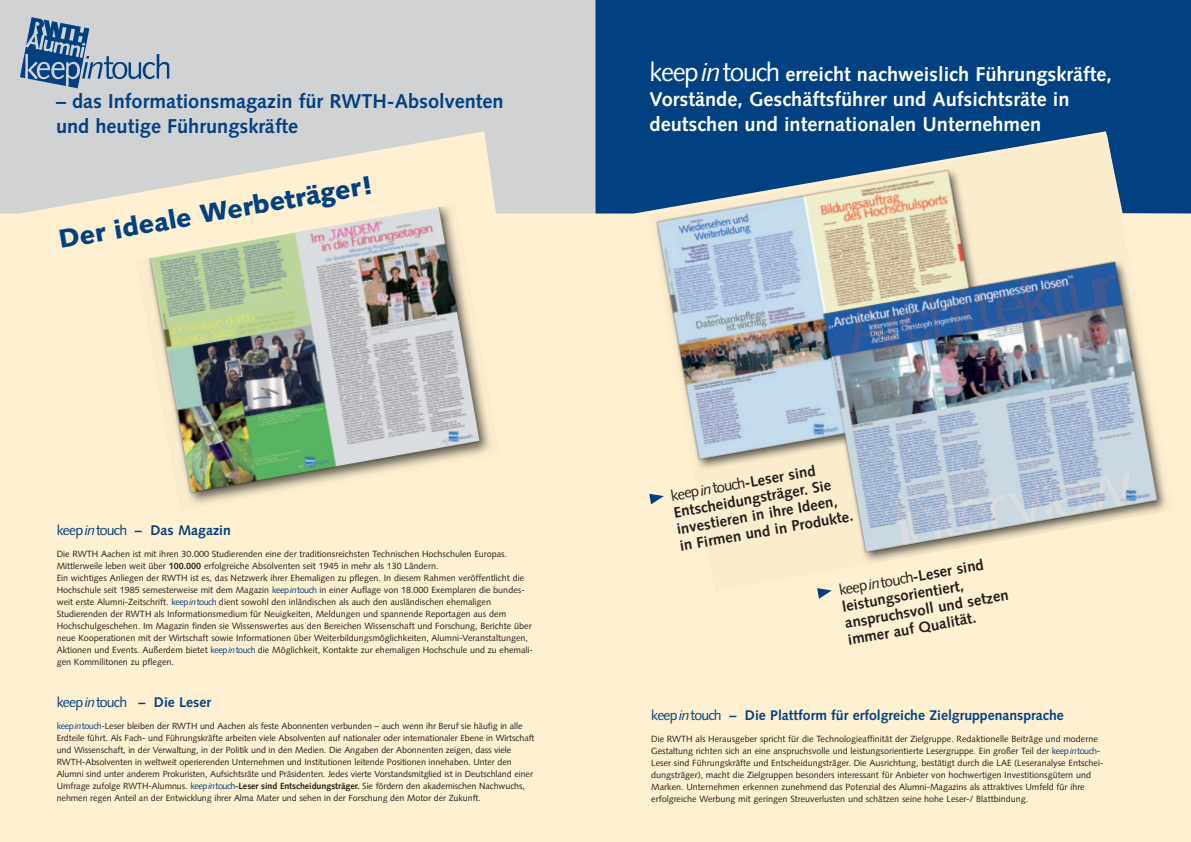
<style>
.page{position:relative;width:1191px;height:842px;background:#fff}
.page>*{position:absolute;margin:0;border:0;box-sizing:border-box;transform-origin:0 0}
.t1{font:900 26px "Syntax";color:#014182}
.t2{font:700 20px/25px "Syntax";color:#fff}
.t3{font:700 20px/25px "Syntax";color:#014182}
.t4{font:700 15px/17px "Syntax";color:#231f20}
.t5{font:700 14px "Syntax";color:#014182}
.t6{font:14px "Syntax";letter-spacing:-.055em;color:#014182}
.t7{font:9px/12px "Syntax";color:#231f20}
.t8{font:8.9px/12px "Syntax";letter-spacing:-.005em;color:#231f20}
.s1{font-weight:400}
.s2{font-weight:400;font-style:italic}
.s3{font-weight:700}
.s4{color:#014182}
.s5{font-style:italic;color:#014182}
.s6{font-style:italic}
.s7{font-size:9px;color:#014182}
.s8{font-style:italic;font-size:9px;color:#014182}
.s9{font-weight:400;font-size:26px}
.s10{font-weight:400;font-style:italic;font-size:26px}
</style>
<div class="page">
<svg style="left:0;top:1px;width:595px;height:212px;background:#d7d6d3"></svg>
<div style="left:595px;top:1px;width:595px;height:212px;background:#014182"></div>
<img style="left:649px;top:135px;width:524px;height:456px">
<svg style="left:649px;top:494px;width:15px;height:10px"></svg>
<svg style="left:817px;top:588px;width:14px;height:11px"></svg>
<img style="left:137px;top:204px;width:362px;height:307px">
<img style="left:17px;top:12px;width:153px;height:77px">
<h2 class="t3" style="left:56px;top:91px;width:449px">– das Informationsmagazin für RWTH-Absolventen und heutige Führungskräfte</h2>
<h1 class="t1" style="left:57px;top:229px;width:320px;rotate:-10deg">Der ideale Werbeträger!</h1>
<h3 class="t5" style="left:57px;top:525px;width:176px"><span class="s1">keep</span><span class="s2">in</span><span class="s1">touch</span> – Das Magazin</h3>
<p class="t7" style="left:57px;top:549px;width:478px">Die RWTH Aachen ist mit ihren 30.000 Studierenden eine der traditionsreichsten Technischen Hochschulen Europas.<br>Mittlerweile leben weit über <span class="s3">100.000</span> erfolgreiche Absolventen seit 1945 in mehr als 130 Ländern.<br>Ein wichtiges Anliegen der RWTH ist es, das Netzwerk ihrer Ehemaligen zu pflegen. In diesem Rahmen veröffentlicht die Hochschule seit 1985 semesterweise mit dem Magazin <span class="s4">keep</span><span class="s5">in</span><span class="s4">touch</span> in einer Auflage von 18.000 Exemplaren die bundes&shy;weit erste Alumni-Zeitschrift. <span class="s4">keep</span><span class="s5">in</span><span class="s4">touch</span> dient sowohl den inländischen als auch den ausländischen ehemaligen Studierenden der RWTH als Informationsmedium für Neuigkeiten, Meldungen und spannende Reportagen aus dem Hochschulgeschehen. Im Magazin finden sie Wissenswertes aus den Bereichen Wissenschaft und Forschung, Berichte über neue Kooperationen mit der Wirtschaft sowie Informationen über Weiterbildungsmöglichkeiten, Alumni-Veranstaltungen, Aktionen und Events. Außerdem bietet <span class="s4">keep</span><span class="s5">in</span><span class="s4">touch</span> die Möglichkeit, Kontakte zur ehemaligen Hochschule und zu ehemali&shy;gen Kommilitonen zu pflegen.</p>
<h3 class="t6" style="left:57px;top:696px;width:156px">keep<span class="s6">in</span>touch <span class="s3">– Die Leser</span></h3>
<p class="t8" style="left:57px;top:721px;width:479px"><span class="s7">keep</span><span class="s8">in</span><span class="s7">touch</span>-Leser bleiben der RWTH und Aachen als feste Abonnenten verbunden – auch wenn ihr Beruf sie häufig in alle Erdteile führt. Als Fach- und Führungskräfte arbeiten viele Absolventen auf nationaler oder internationaler Ebene in Wirtschaft und Wissenschaft, in der Verwaltung, in der Politik und in den Medien. Die Angaben der Abonnenten zeigen, dass viele RWTH-Absolventen in weltweit operierenden Unternehmen und Institutionen leitende Positionen innehaben. Unter den Alumni sind unter anderem Prokuristen, Aufsichtsräte und Präsidenten. Jedes vierte Vorstandsmitglied ist in Deutschland einer Umfrage zufolge RWTH-Alumnus. <span class="s7">keep</span><span class="s8">in</span><span class="s7">touch</span><span class="s3">-Leser sind Entscheidungsträger.</span> Sie fördern den akademischen Nachwuchs, nehmen regen Anteil an der Entwicklung ihrer Alma Mater und sehen in der Forschung den Motor der Zukunft.</p>
<h2 class="t2" style="left:649px;top:63px;width:464px"><span class="s9">keep</span><span class="s10">in</span><span class="s9">touch</span> erreicht nachweislich Führungskräfte,<br>Vorstände, Geschäftsführer und Aufsichtsräte in deutschen und internationalen Unternehmen</h2>
<h3 class="t4" style="left:669px;top:489px;width:177px;rotate:-10deg"><span class="s1">keep</span><span class="s2">in</span><span class="s1">touch</span>-Leser sind<br>Entscheidungsträger. Sie investieren in ihre Ideen, in Firmen und in Produkte.</h3>
<h3 class="t4" style="left:838px;top:583px;width:167px;rotate:-10deg"><span class="s1">keep</span><span class="s2">in</span><span class="s1">touch</span>-Leser sind leistungsorientiert, anspruchsvoll und setzen immer auf Qualität.</h3>
<h3 class="t5" style="left:651px;top:709px;width:414px"><span class="s1">keep</span><span class="s2">in</span><span class="s1">touch</span> – Die Plattform für erfolgreiche Zielgruppenansprache</h3>
<p class="t7" style="left:651px;top:733px;width:454px">Die RWTH als Herausgeber spricht für die Technologieaffinität der Zielgruppe. Redaktionelle Beiträge und moderne Gestaltung richten sich an eine anspruchsvolle und leistungsorientierte Lesergruppe. Ein großer Teil der <span class="s4">keep</span><span class="s5">in</span><span class="s4">touch</span>-Leser sind Führungskräfte und Entscheidungsträger. Die Ausrichtung, bestätigt durch die LAE (Leseranalyse Entschei&shy;dungsträger), macht die Zielgruppen besonders interessant für Anbieter von hochwertigen Investitionsgütern und Marken. Unternehmen erkennen zunehmend das Potenzial des Alumni-Magazins als attraktives Umfeld für ihre erfolgreiche Werbung mit geringen Streuverlusten und schätzen seine hohe Leser-/ Blattbindung.</p>
</div>
